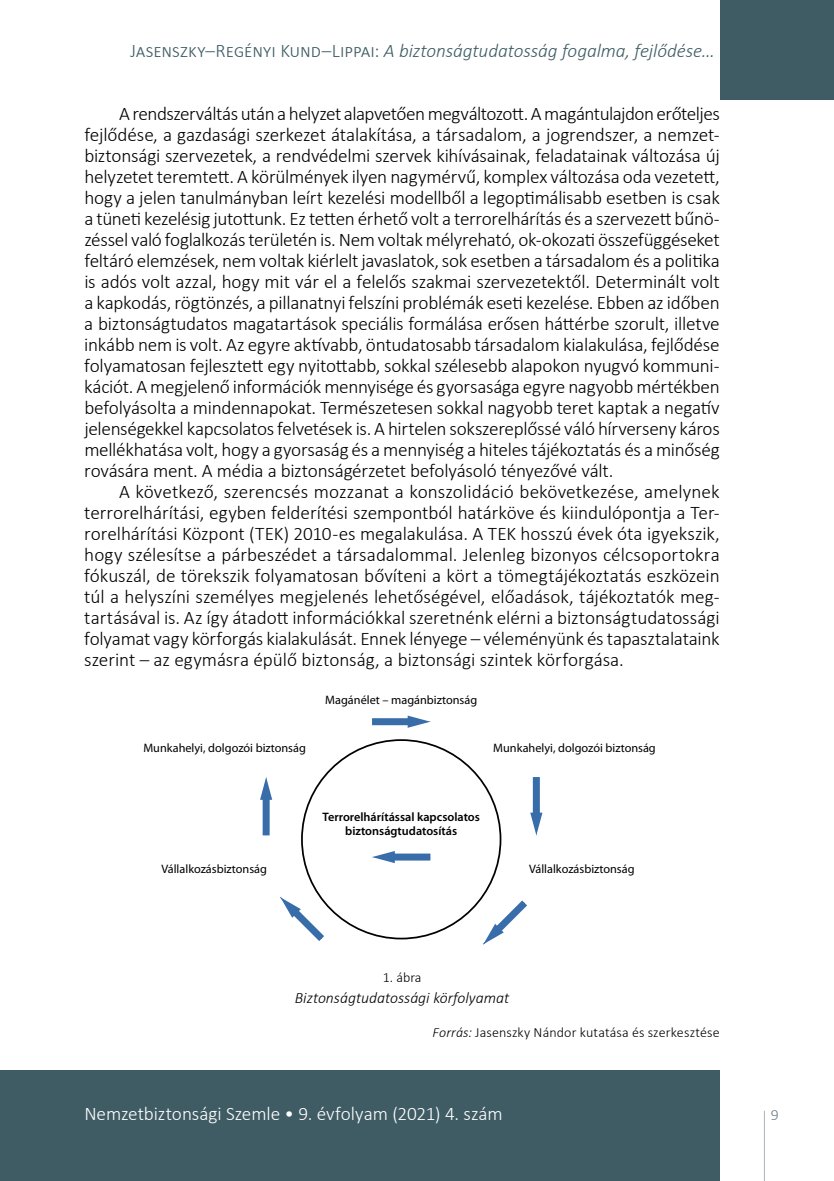
<style>
.page{position:relative;width:834px;height:1181px;background:#fff}
.page>*{position:absolute;margin:0;border:0;box-sizing:border-box;transform-origin:0 0}
.t1{font:300 19.25px/21px "Calibri";letter-spacing:-.01em;color:#000;text-align:justify}
.t2{font:italic 300 19.25px "Calibri";letter-spacing:-.005em;color:#3f5c65}
.t3{font:300 19.25px "Calibri";letter-spacing:-.005em;color:#fff}
.t4{font:italic 300 15.75px "Calibri";color:#000}
.t5{font:300 15.75px "Calibri";color:#6c7c84}
.t6{font:300 14px "Calibri";letter-spacing:.01em;color:#000}
.t7{font:12.25px "Myriad Pro";color:#000}
.t8{font:600 12.25px/14.7px "Myriad Pro";color:#000;text-align:center}
.s1{font-style:normal}
.s2{font-style:italic}
</style>
<div class="page">
<svg style="left:764px;top:1110px;width:1px;height:71px"></svg>
<div style="left:719px;top:0;width:114px;height:99px;background:#3f5c65"></div>
<div style="left:0;top:1070px;width:719px;height:111px;background:#3f5c65"></div>
<div style="left:372px;top:718px;width:40px;height:7px;background:#386daa"></div>
<svg style="left:407px;top:715px;width:23px;height:13px"></svg>
<div style="left:532px;top:777px;width:7px;height:40px;background:#386daa"></div>
<svg style="left:530px;top:812px;width:12px;height:23px"></svg>
<div style="left:262px;top:795px;width:7px;height:40px;background:#386daa"></div>
<svg style="left:260px;top:777px;width:12px;height:23px"></svg>
<svg style="left:483px;top:893px;width:44px;height:51px"></svg>
<svg style="left:280px;top:897px;width:51px;height:44px"></svg>
<div style="left:390px;top:853px;width:40px;height:7px;background:#386daa"></div>
<svg style="left:372px;top:851px;width:23px;height:12px"></svg>
<p class="t2" style="left:130px;top:39px;width:586px"><span class="s1">Jasenszky–Regényi Kund–Lippai:</span> A biztonságtudatosság fogalma, fejlődése…</p>
<p class="t1" style="left:84px;top:103px;width:637px;text-indent:35px">A rendszerváltás után a helyzet alapvetően megváltozott. A magántulajdon erőteljes fejlődése, a gazdasági szerkezet átalakítása, a társadalom, a jogrendszer, a nemzet&shy;biztonsági szervezetek, a rendvédelmi szervek kihívásainak, feladatainak változása új helyzetet teremtett. A körülmények ilyen nagymérvű, komplex változása oda vezetett, hogy a jelen tanulmányban leírt kezelési modellből a legoptimálisabb esetben is csak a tüneti kezelésig jutottunk. Ez tetten érhető volt a terrorelhárítás és a szervezett bűnö&shy;zéssel való foglalkozás területén is. Nem voltak mélyreható, ok-okozati összefüggéseket feltáró elemzések, nem voltak kiérlelt javaslatok, sok esetben a társadalom és a politika is adós volt azzal, hogy mit vár el a felelős szakmai szervezetektől. Determinált volt a kapkodás, rögtönzés, a pillanatnyi felszíni problémák eseti kezelése. Ebben az időben a biztonságtudatos magatartások speciális formálása erősen háttérbe szorult, illetve inkább nem is volt. Az egyre aktívabb, öntudatosabb társadalom kialakulása, fejlődése folyamatosan fejlesztett egy nyitottabb, sokkal szélesebb alapokon nyugvó kommuni&shy;kációt. A megjelenő információk mennyisége és gyorsasága egyre nagyobb mértékben befolyásolta a mindennapokat. Természetesen sokkal nagyobb teret kaptak a negatív jelenségekkel kapcsolatos felvetések is. A hirtelen sokszereplőssé váló hírverseny káros mellékhatása volt, hogy a gyorsaság és a mennyiség a hiteles tájékoztatás és a minőség rovására ment. A média a biztonságérzetet befolyásoló tényezővé vált.</p>
<p class="t1" style="left:84px;top:481px;width:636px;text-indent:35px">A következő, szerencsés mozzanat a konszolidáció bekövetkezése, amelynek terrorelhárítási, egyben felderítési szempontból határköve és kiindulópontja a Ter&shy;rorelhárítási Központ (TEK) 2010-es megalakulása. A TEK hosszú évek óta igyekszik, hogy szélesítse a párbeszédet a társadalommal. Jelenleg bizonyos célcsoportokra fókuszál, de törekszik folyamatosan bővíteni a kört a tömegtájékoztatás eszközein túl a helyszíni személyes megjelenés lehetőségével, előadások, tájékoztatók meg&shy;tartásával is. Az így átadott információkkal szeretnénk elérni a biztonságtudatossági folyamat vagy körforgás kialakulását. Ennek lényege – véleményünk és tapasztalataink szerint – az egymásra épülő biztonság, a biztonsági szintek körforgása.</p>
<p class="t7" style="left:325px;top:692px;width:153px">Magánélet – magánbiztonság</p>
<p class="t7" style="left:143px;top:740px;width:164px">Munkahelyi, dolgozói biztonság</p>
<p class="t7" style="left:493px;top:740px;width:164px">Munkahelyi, dolgozói biztonság</p>
<p class="t8" style="left:322px;top:809px;width:159px">Terrorelhárítással kapcsolatos biztonságtudatosítás</p>
<p class="t7" style="left:161px;top:861px;width:107px">Vállalkozásbiztonság</p>
<p class="t7" style="left:529px;top:861px;width:107px">Vállalkozásbiztonság</p>
<p class="t6" style="left:382px;top:968px;width:40px">1. ábra</p>
<p class="t4" style="left:295px;top:987px;width:216px">Biztonságtudatossági körfolyamat</p>
<p class="t6" style="left:432px;top:1023px;width:289px"><span class="s2">Forrás:</span> Jasenszky Nándor kutatása és szerkesztése</p>
<p class="t3" style="left:84px;top:1102px;width:420px">Nemzetbiztonsági Szemle • 9. évfolyam (2021) 4. szám</p>
<p class="t5" style="left:770px;top:1105px;width:9px">9</p>
</div>
